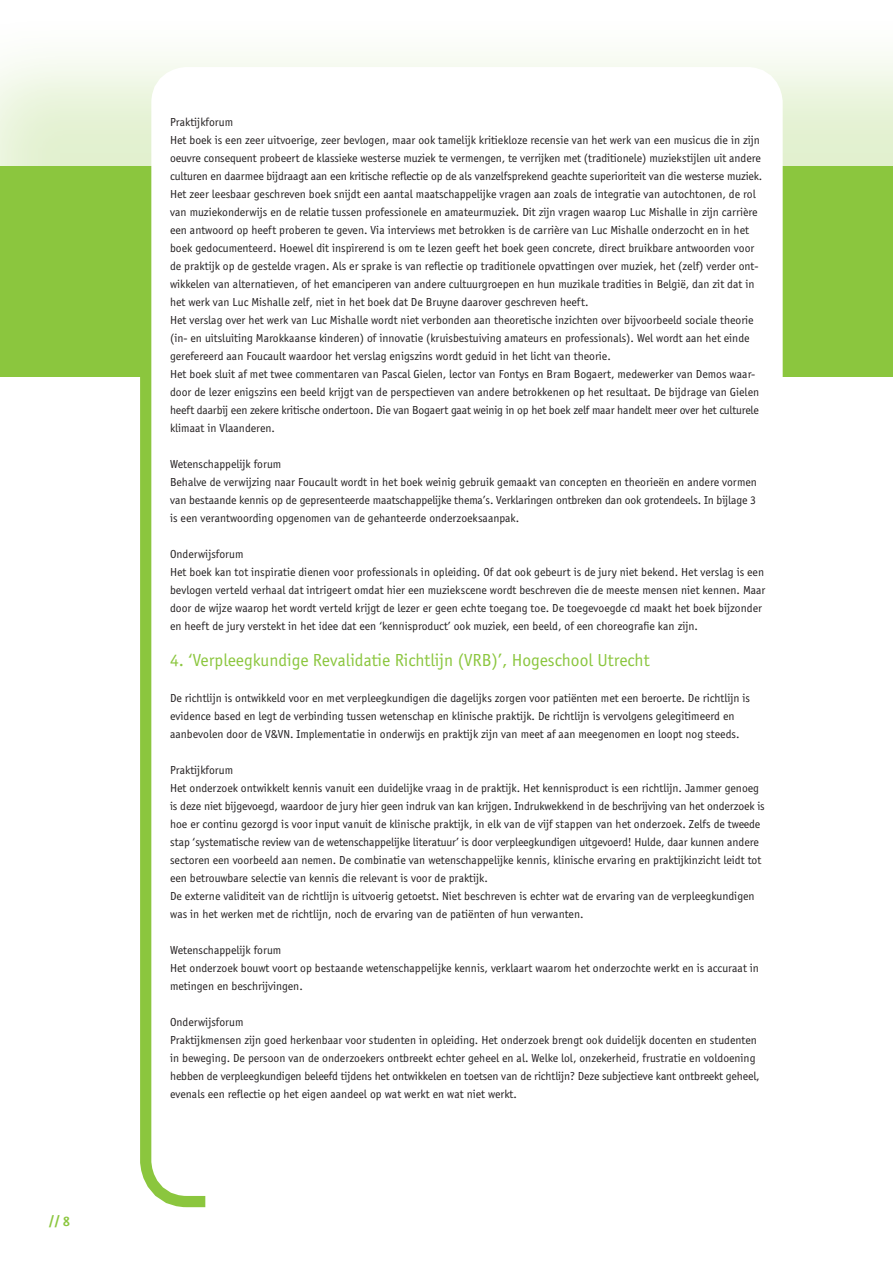
<style>
.page{position:relative;width:893px;height:1263px;background:#fff}
.page>*{position:absolute;margin:0;border:0;box-sizing:border-box;transform-origin:0 0}
.t1{font:18px "Officina Sans";color:#8bc63e}
.t2{font:700 13.5px "Scala Sans";color:#8bc63e}
.t3{font:12px/18px "Officina Sans";color:#231f20}
</style>
<div class="page">
<svg style="left:140px;top:377px;width:66px;height:831px;background:#91c949"></svg>
<div style="left:0;top:6px;width:893px;height:353px;background:#8bc63e;opacity:.25"></div>
<div style="left:0;top:167px;width:893px;height:210px;background:#8bc63e"></div>
<div style="left:170px;top:86px;width:594px;height:1091px;background:#fff;border-radius:17px"></div>
<div style="left:151px;top:67px;width:632px;height:1129px;border:38px solid #fff;border-radius:17px"></div>
<p class="t2" style="left:49px;top:1212px;width:23px">// 8</p>
<p class="t3" style="left:170px;top:113px;width:594px">Praktijkforum<br>Het boek is een zeer uitvoerige, zeer bevlogen, maar ook tamelijk kritiekloze recensie van het werk van een musicus die in zijn oeuvre consequent probeert de klassieke westerse muziek te vermengen, te verrijken met (traditionele) muziekstijlen uit andere culturen en daarmee bijdraagt aan een kritische reflectie op de als vanzelfsprekend geachte superioriteit van die westerse muziek.<br>Het zeer leesbaar geschreven boek snijdt een aantal maatschappelijke vragen aan zoals de integratie van autochtonen, de rol van muziekonderwijs en de relatie tussen professionele en amateurmuziek. Dit zijn vragen waarop Luc Mishalle in zijn carrière een antwoord op heeft proberen te geven. Via interviews met betrokken is de carrière van Luc Mishalle onderzocht en in het boek gedocumenteerd. Hoewel dit inspirerend is om te lezen geeft het boek geen concrete, direct bruikbare antwoorden voor de praktijk op de gestelde vragen. Als er sprake is van reflectie op traditionele opvattingen over muziek, het (zelf) verder ont&shy;wikkelen van alternatieven, of het emanciperen van andere cultuurgroepen en hun muzikale tradities in België, dan zit dat in het werk van Luc Mishalle zelf, niet in het boek dat De Bruyne daarover geschreven heeft.<br>Het verslag over het werk van Luc Mishalle wordt niet verbonden aan theoretische inzichten over bijvoorbeeld sociale theorie (in- en uitsluiting Marokkaanse kinderen) of innovatie (kruisbestuiving amateurs en professionals). Wel wordt aan het einde gerefereerd aan Foucault waardoor het verslag enigszins wordt geduid in het licht van theorie.<br>Het boek sluit af met twee commentaren van Pascal Gielen, lector van Fontys en Bram Bogaert, medewerker van Demos waar&shy;door de lezer enigszins een beeld krijgt van de perspectieven van andere betrokkenen op het resultaat. De bijdrage van Gielen heeft daarbij een zekere kritische ondertoon. Die van Bogaert gaat weinig in op het boek zelf maar handelt meer over het culturele klimaat in Vlaanderen.</p>
<p class="t3" style="left:170px;top:455px;width:588px">Wetenschappelijk forum<br>Behalve de verwijzing naar Foucault wordt in het boek weinig gebruik gemaakt van concepten en theorieën en andere vormen van bestaande kennis op de gepresenteerde maatschappelijke thema’s. Verklaringen ontbreken dan ook grotendeels. In bijlage 3 is een verantwoording opgenomen van de gehanteerde onderzoeksaanpak.</p>
<p class="t3" style="left:170px;top:545px;width:597px">Onderwijsforum<br>Het boek kan tot inspiratie dienen voor professionals in opleiding. Of dat ook gebeurt is de jury niet bekend. Het verslag is een bevlogen verteld verhaal dat intrigeert omdat hier een muziekscene wordt beschreven die de meeste mensen niet kennen. Maar door de wijze waarop het wordt verteld krijgt de lezer er geen echte toegang toe. De toegevoegde cd maakt het boek bijzonder en heeft de jury verstekt in het idee dat een ‘kennisproduct’ ook muziek, een beeld, of een choreografie kan zijn.</p>
<h1 class="t1" style="left:170px;top:650px;width:481px">4. ‘Verpleegkundige Revalidatie Richtlijn (VRB)’, Hogeschool Utrecht</h1>
<p class="t3" style="left:170px;top:689px;width:582px">De richtlijn is ontwikkeld voor en met verpleegkundigen die dagelijks zorgen voor patiënten met een beroerte. De richtlijn is evidence based en legt de verbinding tussen wetenschap en klinische praktijk. De richtlijn is vervolgens gelegitimeerd en aanbevolen door de V&amp;VN. Implementatie in onderwijs en praktijk zijn van meet af aan meegenomen en loopt nog steeds.</p>
<p class="t3" style="left:170px;top:761px;width:596px">Praktijkforum<br>Het onderzoek ontwikkelt kennis vanuit een duidelijke vraag in de praktijk. Het kennisproduct is een richtlijn. Jammer genoeg is deze niet bijgevoegd, waardoor de jury hier geen indruk van kan krijgen. Indrukwekkend in de beschrijving van het onderzoek is hoe er continu gezorgd is voor input vanuit de klinische praktijk, in elk van de vijf stappen van het onderzoek. Zelfs de tweede stap ‘systematische review van de wetenschappelijke literatuur’ is door verpleegkundigen uitgevoerd! Hulde, daar kunnen andere sectoren een voorbeeld aan nemen. De combinatie van wetenschappelijke kennis, klinische ervaring en praktijkinzicht leidt tot een betrouwbare selectie van kennis die relevant is voor de praktijk.<br>De externe validiteit van de richtlijn is uitvoerig getoetst. Niet beschreven is echter wat de ervaring van de verpleegkundigen was in het werken met de richtlijn, noch de ervaring van de patiënten of hun verwanten.</p>
<p class="t3" style="left:170px;top:941px;width:590px">Wetenschappelijk forum<br>Het onderzoek bouwt voort op bestaande wetenschappelijke kennis, verklaart waarom het onderzochte werkt en is accuraat in metingen en beschrijvingen.</p>
<p class="t3" style="left:170px;top:1013px;width:591px">Onderwijsforum<br>Praktijkmensen zijn goed herkenbaar voor studenten in opleiding. Het onderzoek brengt ook duidelijk docenten en studenten in beweging. De persoon van de onderzoekers ontbreekt echter geheel en al. Welke lol, onzekerheid, frustratie en voldoening hebben de verpleegkundigen beleefd tijdens het ontwikkelen en toetsen van de richtlijn? Deze subjectieve kant ontbreekt geheel, evenals een reflectie op het eigen aandeel op wat werkt en wat niet werkt.</p>
</div>
